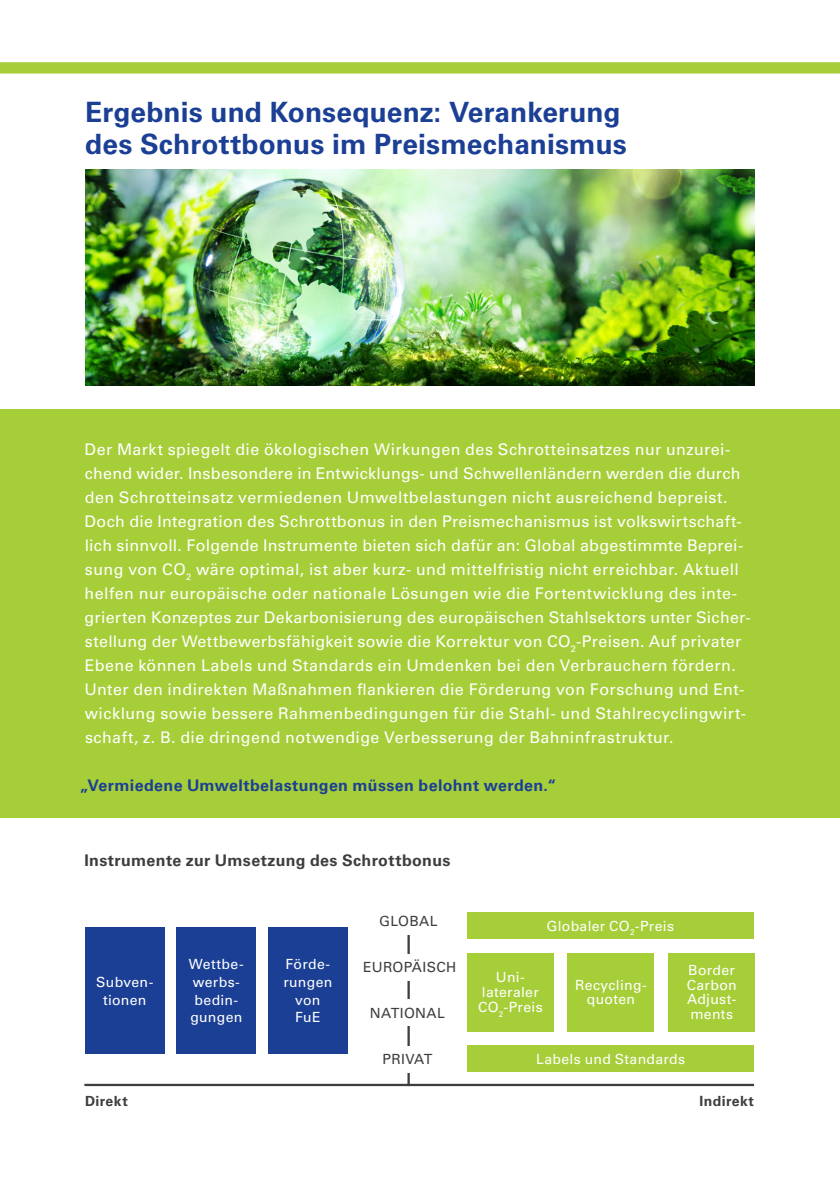
<style>
.page{position:relative;width:840px;height:1191px;background:#fff}
.page>*{position:absolute;margin:0;border:0;box-sizing:border-box;transform-origin:0 0}
.t1{font:700 28px/32px "Univers LT Std";letter-spacing:.005em;color:#1b3f94}
.t2{font:16px/24px "Univers LT Std";letter-spacing:.025em;color:#fff}
.t3{font:700 16px "Univers LT Std";letter-spacing:.025em;color:#1b3f94}
.t4{font:700 16px "Univers LT Std";letter-spacing:.02em;color:#3e3e3f}
.t5{font:14px/17.8px "Univers LT Std";letter-spacing:.02em;color:#fff;text-align:center}
.t6{font:14px "Univers LT Std";letter-spacing:.02em;color:#3e3e3f}
.t7{font:700 14px "Univers LT Std";letter-spacing:.025em;color:#3e3e3f}
</style>
<div class="page">
<div style="left:0;top:410px;width:839px;height:408px;background:#a6ce39"></div>
<img style="left:85px;top:170px;width:668px;height:216px">
<div style="left:0;top:62px;width:839px;height:12px;background:#a6ce39"></div>
<hr style="left:84px;top:1083px;width:669px;height:3px;background:#3e3e3f">
<hr style="left:407px;top:909px;width:2px;height:177px;background:#3e3e3f">
<div style="left:361px;top:1046px;width:92px;height:26px;background:#fff"></div>
<div style="left:361px;top:999px;width:92px;height:26px;background:#fff"></div>
<div style="left:361px;top:954px;width:96px;height:26px;background:#fff"></div>
<div style="left:360px;top:908px;width:96px;height:26px;background:#fff"></div>
<div style="left:85px;top:927px;width:79px;height:126px;background:#1b3f94"></div>
<div style="left:176px;top:927px;width:80px;height:126px;background:#1b3f94"></div>
<div style="left:268px;top:927px;width:79px;height:126px;background:#1b3f94"></div>
<div style="left:467px;top:912px;width:286px;height:26px;background:#a6ce39"></div>
<div style="left:467px;top:1045px;width:286px;height:27px;background:#a6ce39"></div>
<div style="left:467px;top:953px;width:86px;height:78px;background:#a6ce39"></div>
<div style="left:567px;top:953px;width:86px;height:78px;background:#a6ce39"></div>
<div style="left:668px;top:953px;width:86px;height:78px;background:#a6ce39"></div>
<h1 class="t1" style="left:85px;top:96px;width:543px">Ergebnis und Konsequenz: Verankerung des Schrottbonus im Preismechanismus</h1>
<p class="t2" style="left:84px;top:437px;width:667px">Der Markt spiegelt die ökologischen Wirkungen des Schrotteinsatzes nur unzurei&shy;chend wider. Insbesondere in Entwicklungs- und Schwellenländern werden die durch den Schrotteinsatz vermiedenen Umweltbelastungen nicht ausreichend bepreist.<br>Doch die Integration des Schrottbonus in den Preismechanismus ist volkswirtschaft&shy;lich sinnvoll. Folgende Instrumente bieten sich dafür an: Global abgestimmte Beprei&shy;sung von CO<sub>2</sub> wäre optimal, ist aber kurz- und mittelfristig nicht erreichbar. Aktuell helfen nur europäische oder nationale Lösungen wie die Fortentwicklung des inte&shy;grierten Konzeptes zur Dekarbonisierung des europäischen Stahlsektors unter Sicher&shy;stellung der Wettbewerbsfähigkeit sowie die Korrektur von CO<sub>2</sub>-Preisen. Auf privater Ebene können Labels und Standards ein Umdenken bei den Verbrauchern fördern.<br>Unter den indirekten Maßnahmen flankieren die Förderung von Forschung und Ent&shy;wicklung sowie bessere Rahmenbedingungen für die Stahl- und Stahlrecyclingwirt&shy;schaft, z. B. die dringend notwendige Verbesserung der Bahninfrastruktur.</p>
<p class="t3" style="left:80px;top:776px;width:478px">„Vermiedene Umweltbelastungen müssen belohnt werden.“</p>
<p class="t4" style="left:84px;top:851px;width:367px">Instrumente zur Umsetzung des Schrottbonus</p>
<p class="t6" style="left:379px;top:913px;width:60px">GLOBAL</p>
<p class="t5" style="left:546px;top:916px;width:129px">Globaler CO<sub>2</sub>-Preis</p>
<p class="t5" style="left:96px;top:973px;width:58px">Subven&shy;tionen</p>
<p class="t5" style="left:189px;top:955px;width:56px;text-align:left">Wettbe&shy;werbs&shy;bedin&shy;gungen</p>
<p class="t5" style="left:283px;top:955px;width:50px">Förde&shy;rungen von<br>FuE</p>
<p class="t6" style="left:363px;top:959px;width:94px">EUROPÄISCH</p>
<p class="t6" style="left:370px;top:1004px;width:76px">NATIONAL</p>
<p class="t5" style="left:477px;top:970px;width:66px;line-height:14.8px">Uni&shy;lateraler<br>CO<sub>2</sub>-Preis</p>
<p class="t5" style="left:575px;top:977px;width:73px;line-height:14.8px">Recycling&shy;quoten</p>
<p class="t5" style="left:686px;top:962px;width:51px;line-height:14.8px;text-align:justify">Border Carbon Adjust&shy;ments</p>
<p class="t6" style="left:382px;top:1051px;width:51px">PRIVAT</p>
<p class="t5" style="left:536px;top:1050px;width:150px">Labels und Standards</p>
<p class="t7" style="left:85px;top:1093px;width:44px">Direkt</p>
<p class="t7" style="left:699px;top:1093px;width:56px">Indirekt</p>
</div>
